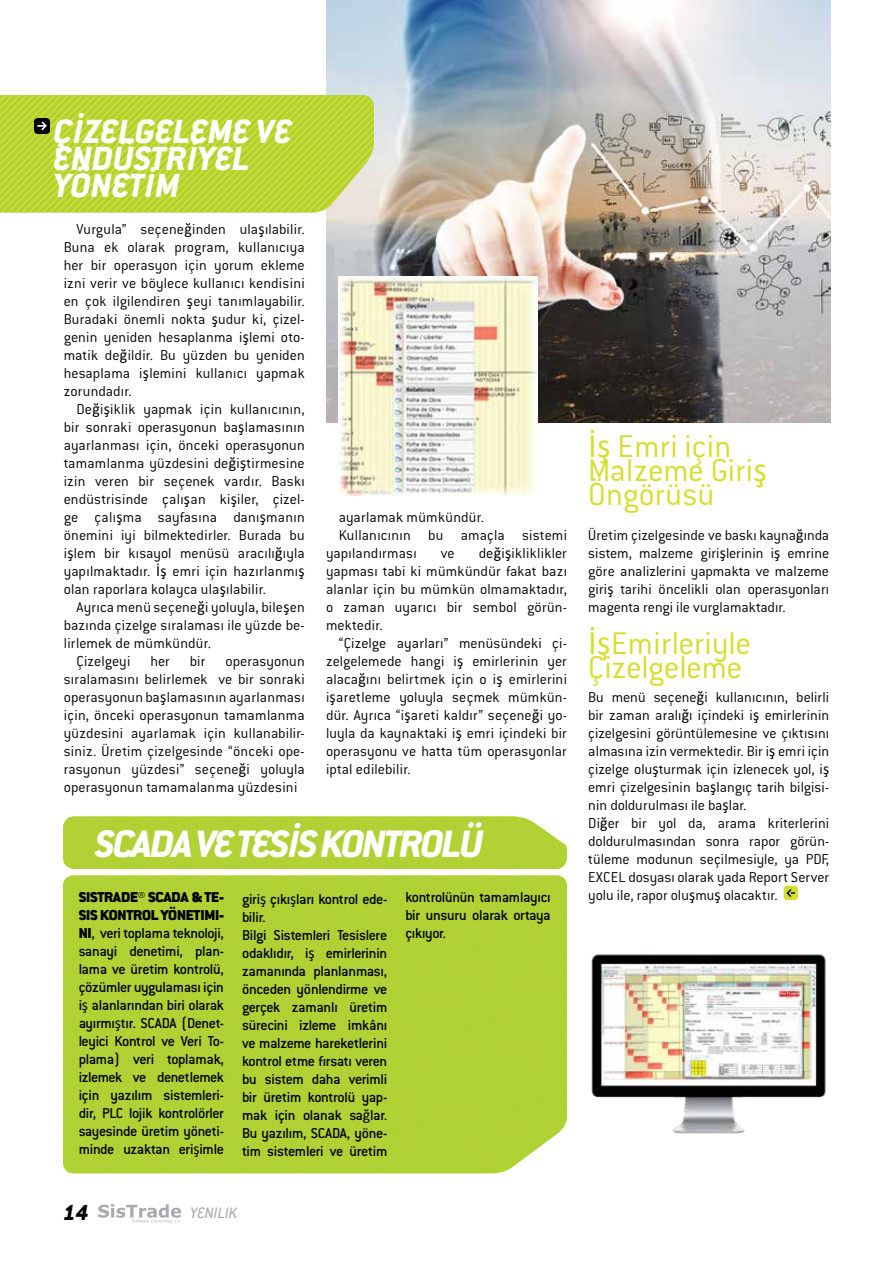
<style>
.page{position:relative;width:893px;height:1263px;background:#fff}
.page>*{position:absolute;margin:0;border:0;box-sizing:border-box;transform-origin:0 0}
.t1{font:italic 800 42px "Conduit ITC Std";letter-spacing:-.05em;color:#fff}
.t2{font:italic 800 36.75px/27px "Conduit ITC Std";color:#fff}
.t3{font:300 34.5px "Conduit ITC Std";letter-spacing:.01em;color:#d6de2c}
.t4{font:300 34.5px "Conduit ITC Std";letter-spacing:-.01em;color:#d6de2c}
.t5{font:italic 800 24px "Conduit ITC Std";color:#000}
.t6{font:italic 16.65px "Conduit ITC Std";color:#a7a9ac}
.t7{font:300 15.75px/18px "Conduit ITC Std";letter-spacing:.005em;color:#000;text-align:justify}
.t8{font:500 15.75px/18px "Conduit ITC Std";letter-spacing:-.015em;color:#000;text-align:justify}
.s1{font-family:"Calibri";font-weight:700}
.s2{font-family:"Calibri";font-weight:400}
.s3{font-weight:900}
</style>
<div class="page">
<svg style="left:98px;top:1204px;width:83px;height:19px"></svg>
<svg style="left:63px;top:875px;width:504px;height:298px;background:#b0d235"></svg>
<img style="left:326px;top:0;width:504px;height:423px">
<div style="left:784px;top:886px;width:14px;height:14px;background:#d6de2c;border-radius:3px"></div>
<svg style="left:786px;top:889px;width:9px;height:8px"></svg>
<svg style="left:63px;top:816px;width:504px;height:53px;background:#b2d339"></svg>
<img style="left:338px;top:276px;width:200px;height:219px">
<svg style="left:0;top:95px;width:374px;height:118px;background:#bbd437"></svg>
<img style="left:591px;top:954px;width:235px;height:180px">
<h2 class="t2" style="left:53px;top:117px;width:240px">Ç<span class="s1">İ</span>ZELGELEME VE<br>ENDÜSTR<span class="s1">İ</span>YEL<br>YÖNET<span class="s1">İ</span>M</h2>
<p class="t7" style="left:64px;top:220px;width:242px;text-indent:13px">Vurgula” seçene<span class="s2">ğ</span>inden ula<span class="s2">ş</span>ılabilir.<br>Buna ek olarak program, kullanıcıya her bir operasyon için yorum ekleme izni verir ve böylece kullanıcı kendisini en çok ilgilendiren <span class="s2">ş</span>eyi tanımlayabilir.<br>Buradaki önemli nokta <span class="s2">ş</span>udur ki, çizel&shy;genin yeniden hesaplanma i<span class="s2">ş</span>lemi oto&shy;matik de<span class="s2">ğ</span>ildir. Bu yüzden bu yeniden hesaplama i<span class="s2">ş</span>lemini kullanıcı yapmak zorundadır.</p>
<p class="t7" style="left:64px;top:400px;width:242px;text-indent:13px">De<span class="s2">ğ</span>i<span class="s2">ş</span>iklik yapmak için kullanıcının, bir sonraki operasyonun ba<span class="s2">ş</span>lamasının ayarlanması için, önceki operasyonun tamamlanma yüzdesini de<span class="s2">ğ</span>i<span class="s2">ş</span>tirmesine izin veren bir seçenek vardır. Baskı endüstrisinde çalı<span class="s2">ş</span>an ki<span class="s2">ş</span>iler, çizel&shy;ge çalı<span class="s2">ş</span>ma sayfasına danı<span class="s2">ş</span>manın önemini iyi bilmektedirler. Burada bu i<span class="s2">ş</span>lem bir kısayol menüsü aracılı<span class="s2">ğ</span>ıyla yapılmaktadır. <span class="s2">İş</span> emri için hazırlanmı<span class="s2">ş </span>olan raporlara kolayca ula<span class="s2">ş</span>ılabilir.</p>
<p class="t7" style="left:77px;top:598px;width:230px">Ayrıca menü seçene<span class="s2">ğ</span>i yoluyla, bile<span class="s2">ş</span>en</p>
<p class="t7" style="left:64px;top:616px;width:242px">bazında çizelge sıralaması ile yüzde be-</p>
<p class="t7" style="left:64px;top:634px;width:149px">lirlemek de mümkündür.</p>
<p class="t7" style="left:77px;top:652px;width:55px">Çizelgeyi</p>
<p class="t7" style="left:150px;top:652px;width:21px">her</p>
<p class="t7" style="left:190px;top:652px;width:17px">bir</p>
<p class="t7" style="left:64px;top:652px;width:242px;text-indent:162px">operasyonun sıralamasını belirlemek ve bir sonraki operasyonun ba<span class="s2">ş</span>lamasının ayarlanması için, önceki operasyonun tamamlanma yüzdesini ayarlamak için kullanabilir&shy;siniz. Üretim çizelgesinde “önceki ope&shy;rasyonun yüzdesi” seçene<span class="s2">ğ</span>i yoluyla operasyonun tamamalanma yüzdesini</p>
<p class="t7" style="left:339px;top:508px;width:147px">ayarlamak mümkündür.</p>
<p class="t7" style="left:339px;top:526px;width:230px">Kullanıcının bu amaçla sistemi</p>
<p class="t7" style="left:326px;top:544px;width:92px">yapılandırması</p>
<p class="t7" style="left:441px;top:544px;width:16px">ve</p>
<p class="t7" style="left:326px;top:544px;width:242px;text-indent:153px">de<span class="s2">ğ</span>i<span class="s2">ş</span>ikliklikler yapması tabi ki mümkündür fakat bazı alanlar için bu mümkün olmamaktadır, o zaman uyarıcı bir sembol görün&shy;mektedir.</p>
<p class="t7" style="left:326px;top:634px;width:242px;text-indent:13px">“Çizelge ayarları” menüsündeki çi&shy;zelgelemede hangi i<span class="s2">ş</span> emirlerinin yer alaca<span class="s2">ğ</span>ını belirtmek için o i<span class="s2">ş</span> emirlerini i<span class="s2">ş</span>aretleme yoluyla seçmek mümkün&shy;dür. Ayrıca “i<span class="s2">ş</span>areti kaldır” seçene<span class="s2">ğ</span>i yo&shy;luyla da kaynaktaki i<span class="s2">ş</span> emri içindeki bir operasyonu ve hatta tüm operasyonlar iptal edilebilir.</p>
<h1 class="t1" style="left:95px;top:818px;width:390px">SCADA VE TES<span class="s1">İ</span>S KONTROLÜ</h1>
<p class="t8" style="left:79px;top:888px;width:147px"><span class="s3">SISTRADE® SCADA &amp; TE-SIS KONTROL YÖNETIMI-NI</span>, veri toplama teknoloji, sanayi denetimi, plan&shy;lama ve üretim kontrolü, çözümler uygulaması için i<span class="s2">ş</span> alanlarından biri olarak ayırmı<span class="s2">ş</span>tır. SCADA (Denet&shy;leyici Kontrol ve Veri To&shy;plama) veri toplamak, izlemek ve denetlemek için yazılım sistemleri&shy;dir, PLC lojik kontrolörler sayesinde üretim yöneti&shy;minde uzaktan eri<span class="s2">ş</span>imle</p>
<p class="t8" style="left:242px;top:890px;width:147px;text-align:left">giri<span class="s2">ş</span> çıkı<span class="s2">ş</span>ları kontrol ede&shy;bilir.<br>Bilgi Sistemleri Tesislere odaklıdır, i<span class="s2">ş</span> emirlerinin zamanında planlanması, önceden yönlendirme ve gerçek zamanlı üretim sürecini izleme imkânı ve malzeme hareketlerini kontrol etme fırsatı veren bu sistem daha verimli bir üretim kontrolü yap&shy;mak için olanak sa<span class="s2">ğ</span>lar.<br>Bu yazılım, SCADA, yöne&shy;tim sistemleri ve üretim</p>
<p class="t8" style="left:405px;top:888px;width:147px">kontrolünün tamamlayıcı bir unsuru olarak ortaya çıkıyor.</p>
<h3 class="t5" style="left:63px;top:1198px;width:27px">14</h3>
<p class="t6" style="left:190px;top:1202px;width:48px">YENILIK</p>
<h3 class="t3" style="left:588px;top:425px;width:145px"><span class="s2">İş</span> Emri için</h3>
<h3 class="t4" style="left:588px;top:449px;width:180px">Malzeme Giri<span class="s2">ş</span></h3>
<h3 class="t3" style="left:588px;top:473px;width:128px">Öngörüsü</h3>
<p class="t7" style="left:588px;top:526px;width:242px">Üretim çizelgesinde ve baskı kayna<span class="s2">ğ</span>ında sistem, malzeme giri<span class="s2">ş</span>lerinin i<span class="s2">ş</span> emrine göre analizlerini yapmakta ve malzeme giri<span class="s2">ş</span> tarihi öncelikli olan operasyonları magenta rengi ile vurglamaktadır.</p>
<h3 class="t3" style="left:588px;top:622px;width:164px"><span class="s2">İş</span>Emirleriyle</h3>
<h3 class="t4" style="left:588px;top:646px;width:156px">Çizelgeleme</h3>
<p class="t7" style="left:588px;top:688px;width:242px;text-align:left">Bu menü seçene<span class="s2">ğ</span>i kullanıcının, belirli bir zaman aralı<span class="s2">ğ</span>ı içindeki i<span class="s2">ş</span> emirlerinin çizelgesini görüntülemesine ve çıktısını almasına izin vermektedir. Bir i<span class="s2">ş</span> emri için çizelge olu<span class="s2">ş</span>turmak için izlenecek yol, i<span class="s2">ş </span>emri çizelgesinin ba<span class="s2">ş</span>langıç tarih bilgisi&shy;nin doldurulması ile ba<span class="s2">ş</span>lar.<br>Di<span class="s2">ğ</span>er bir yol da, arama kriterlerini doldurulmasından sonra rapor görün&shy;tüleme modunun seçilmesiyle, ya PDF, EXCEL dosyası olarak yada Report Server yolu ile, rapor olu<span class="s2">ş</span>mu<span class="s2">ş</span> olacaktır.</p>
</div>
